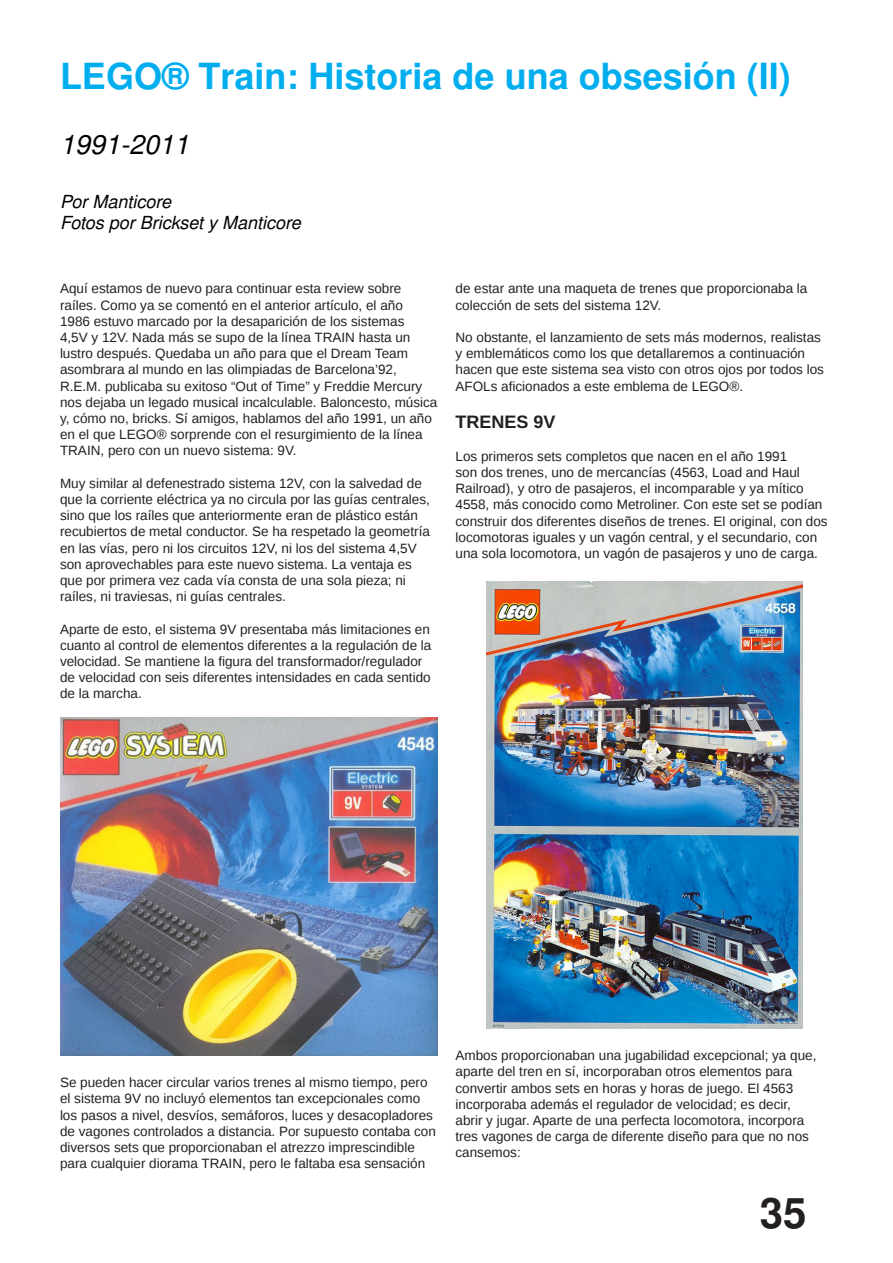
<style>
.page{position:relative;width:893px;height:1263px;background:#fff}
.page>*{position:absolute;margin:0;border:0;box-sizing:border-box;transform-origin:0 0}
.t1{font:700 42px "Free Sans";color:#231f20}
.t2{font:700 36px "Free Sans";color:#00aeef}
.t3{font:italic 27px "Free Sans";color:#000}
.t4{font:italic 18px/21.6px "Free Sans";color:#000}
.t5{font:700 18px "Liberation Sans";color:#231f20}
.t6{font:13.5px/16.2px "Liberation Sans";color:#231f20}
</style>
<div class="page">
<img style="left:60px;top:717px;width:377px;height:339px">
<img style="left:486px;top:581px;width:316px;height:447px">
<h2 class="t2" style="left:60px;top:60px;width:732px">LEGO® Train: Historia de una obsesión (II)</h2>
<h3 class="t3" style="left:60px;top:132px;width:131px">1991-2011</h3>
<h3 class="t4" style="left:60px;top:191px;width:242px">Por Manticore<br>Fotos por Brickset y Manticore</h3>
<p class="t6" style="left:60px;top:281px;width:379px">Aquí estamos de nuevo para continuar esta review sobre raíles. Como ya se comentó en el anterior artículo, el año<br>1986 estuvo marcado por la desaparición de los sistemas<br>4,5V y 12V. Nada más se supo de la línea TRAIN hasta un lustro después. Quedaba un año para que el Dream Team asombrara al mundo en las olimpiadas de Barcelona’92, R.E.M. publicaba su exitoso “Out of Time” y Freddie Mercury nos dejaba un legado musical incalculable. Baloncesto, música y, cómo no, bricks. Sí amigos, hablamos del año 1991, un año en el que LEGO® sorprende con el resurgimiento de la línea TRAIN, pero con un nuevo sistema: 9V.</p>
<p class="t6" style="left:60px;top:475px;width:371px">Muy similar al defenestrado sistema 12V, con la salvedad de que la corriente eléctrica ya no circula por las guías centrales, sino que los raíles que anteriormente eran de plástico están recubiertos de metal conductor. Se ha respetado la geometría en las vías, pero ni los circuitos 12V, ni los del sistema 4,5V son aprovechables para este nuevo sistema. La ventaja es que por primera vez cada vía consta de una sola pieza; ni raíles, ni traviesas, ni guías centrales.</p>
<p class="t6" style="left:60px;top:621px;width:373px">Aparte de esto, el sistema 9V presentaba más limitaciones en cuanto al control de elementos diferentes a la regulación de la velocidad. Se mantiene la figura del transformador/regulador de velocidad con seis diferentes intensidades en cada sentido de la marcha.</p>
<p class="t6" style="left:455px;top:281px;width:353px">de estar ante una maqueta de trenes que proporcionaba la colección de sets del sistema 12V.</p>
<p class="t6" style="left:455px;top:329px;width:370px">No obstante, el lanzamiento de sets más modernos, realistas y emblemáticos como los que detallaremos a continuación hacen que este sistema sea visto con otros ojos por todos los AFOLs aficionados a este emblema de LEGO®.</p>
<h3 class="t5" style="left:455px;top:412px;width:102px">TRENES 9V</h3>
<p class="t6" style="left:455px;top:448px;width:374px">Los primeros sets completos que nacen en el año 1991<br>son dos trenes, uno de mercancías (4563, Load and Haul Railroad), y otro de pasajeros, el incomparable y ya mítico 4558, más conocido como Metroliner. Con este set se podían construir dos diferentes diseños de trenes. El original, con dos locomotoras iguales y un vagón central, y el secundario, con una sola locomotora, un vagón de pasajeros y uno de carga.</p>
<p class="t6" style="left:60px;top:1074px;width:377px">Se pueden hacer circular varios trenes al mismo tiempo, pero el sistema 9V no incluyó elementos tan excepcionales como los pasos a nivel, desvíos, semáforos, luces y desacopladores de vagones controlados a distancia. Por supuesto contaba con diversos sets que proporcionaban el atrezzo imprescindible para cualquier diorama TRAIN, pero le faltaba esa sensación</p>
<p class="t6" style="left:455px;top:1047px;width:362px">Ambos proporcionaban una jugabilidad excepcional; ya que, aparte del tren en sí, incorporaban otros elementos para convertir ambos sets en horas y horas de juego. El 4563 incorporaba además el regulador de velocidad; es decir, abrir y jugar. Aparte de una perfecta locomotora, incorpora tres vagones de carga de diferente diseño para que no nos cansemos:</p>
<h1 class="t1" style="left:760px;top:1194px;width:48px">35</h1>
</div>
